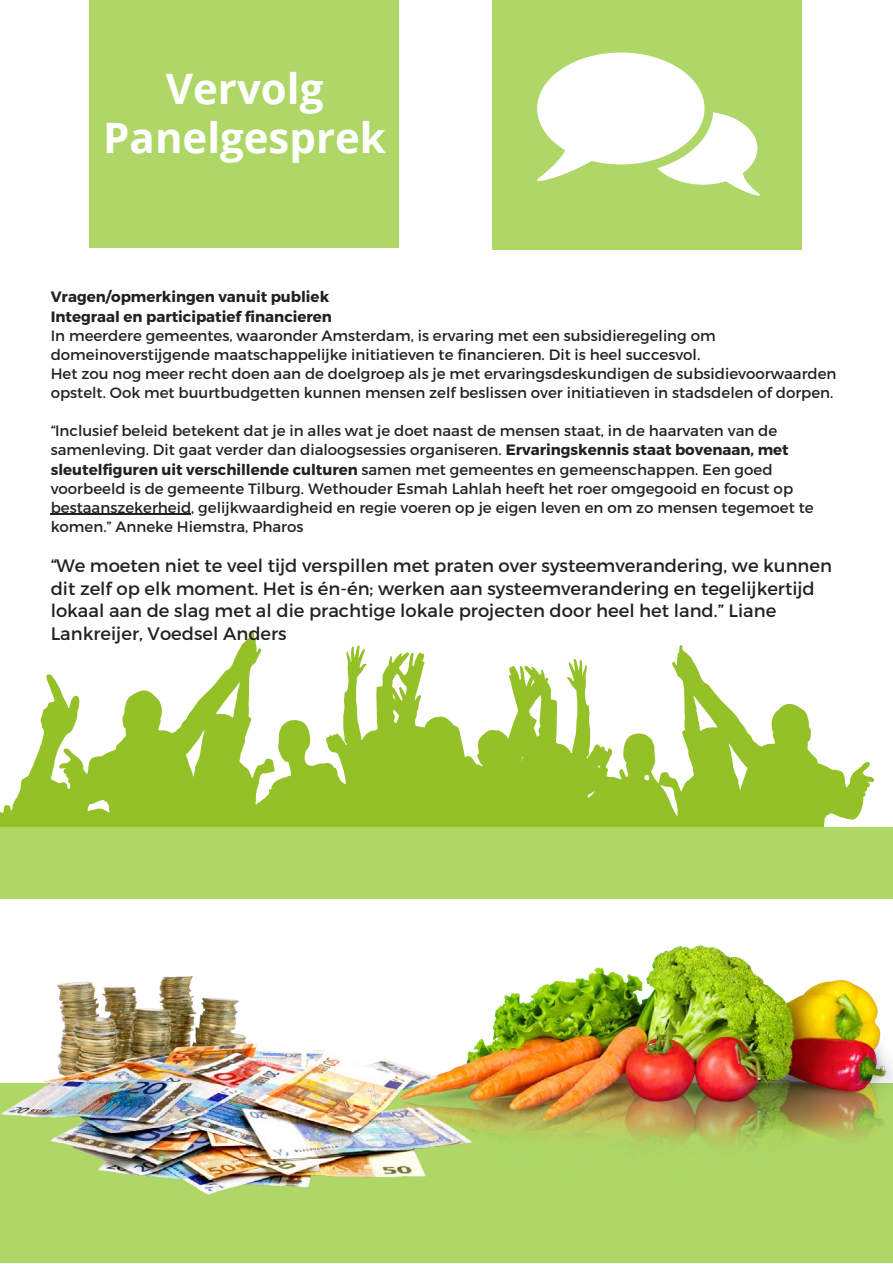
<style>
.page{position:relative;width:893px;height:1264px;background:#fff}
.page>*{position:absolute;margin:0;border:0;box-sizing:border-box;transform-origin:0 0}
.t1{font:700 42px/49.5px "Open Sans";color:#fff;text-align:center}
.t2{font:18px/22.5px "Montserrat";color:#222}
.t3{font:15px/19px "Montserrat";color:#222}
.t4{font:700 15px/19px "Montserrat";color:#222}
.s1{font-weight:700}
</style>
<div class="page">
<div style="left:89px;top:0;width:310px;height:248px;background:#aed768"></div>
<div style="left:492px;top:0;width:310px;height:249px;background:#aed768"></div>
<div style="left:0;top:1083px;width:892px;height:179px;background:#aed768"></div>
<svg style="left:537px;top:52px;width:223px;height:144px"></svg>
<svg style="left:0;top:631px;width:874px;height:196px"></svg>
<img style="left:471px;top:945px;width:421px;height:201px">
<img style="left:57px;top:976px;width:190px;height:67px">
<img style="left:0;top:1043px;width:471px;height:151px">
<hr style="left:51px;top:514px;width:140px;height:1px;background:#222">
<div style="left:0;top:827px;width:892px;height:71px;background:#aed768"></div>
<h1 class="t1" style="left:103px;top:63px;width:284px">Vervolg<br>Panelgesprek</h1>
<p class="t4" style="left:51px;top:287px;width:283px">Vragen/opmerkingen vanuit publiek<br>Integraal en participatief financieren</p>
<p class="t3" style="left:51px;top:325px;width:787px">In meerdere gemeentes, waaronder Amsterdam, is ervaring met een subsidieregeling om domeinoverstijgende maatschappelijke initiatieven te financieren. Dit is heel succesvol.<br>Het zou nog meer recht doen aan de doelgroep als je met ervaringsdeskundigen de subsidievoorwaarden opstelt. Ook met buurtbudgetten kunnen mensen zelf beslissen over initiatieven in stadsdelen of dorpen.</p>
<p class="t3" style="left:51px;top:420px;width:764px">“Inclusief beleid betekent dat je in alles wat je doet naast de mensen staat, in de haarvaten van de samenleving. Dit gaat verder dan dialoogsessies organiseren. <span class="s1">Ervaringskennis staat bovenaan, met sleutelfiguren uit verschillende culturen</span> samen met gemeentes en gemeenschappen. Een goed voorbeeld is de gemeente Tilburg. Wethouder Esmah Lahlah heeft het roer omgegooid en focust op bestaanszekerheid, gelijkwaardigheid en regie voeren op je eigen leven en om zo mensen tegemoet te komen.” Anneke Hiemstra, Pharos</p>
<p class="t2" style="left:51px;top:554px;width:782px">“We moeten niet te veel tijd verspillen met praten over systeemverandering, we kunnen dit zelf op elk moment. Het is én-én; werken aan systeemverandering en tegelijkertijd lokaal aan de slag met al die prachtige lokale projecten door heel het land.” Liane Lankreijer, Voedsel Anders</p>
</div>
